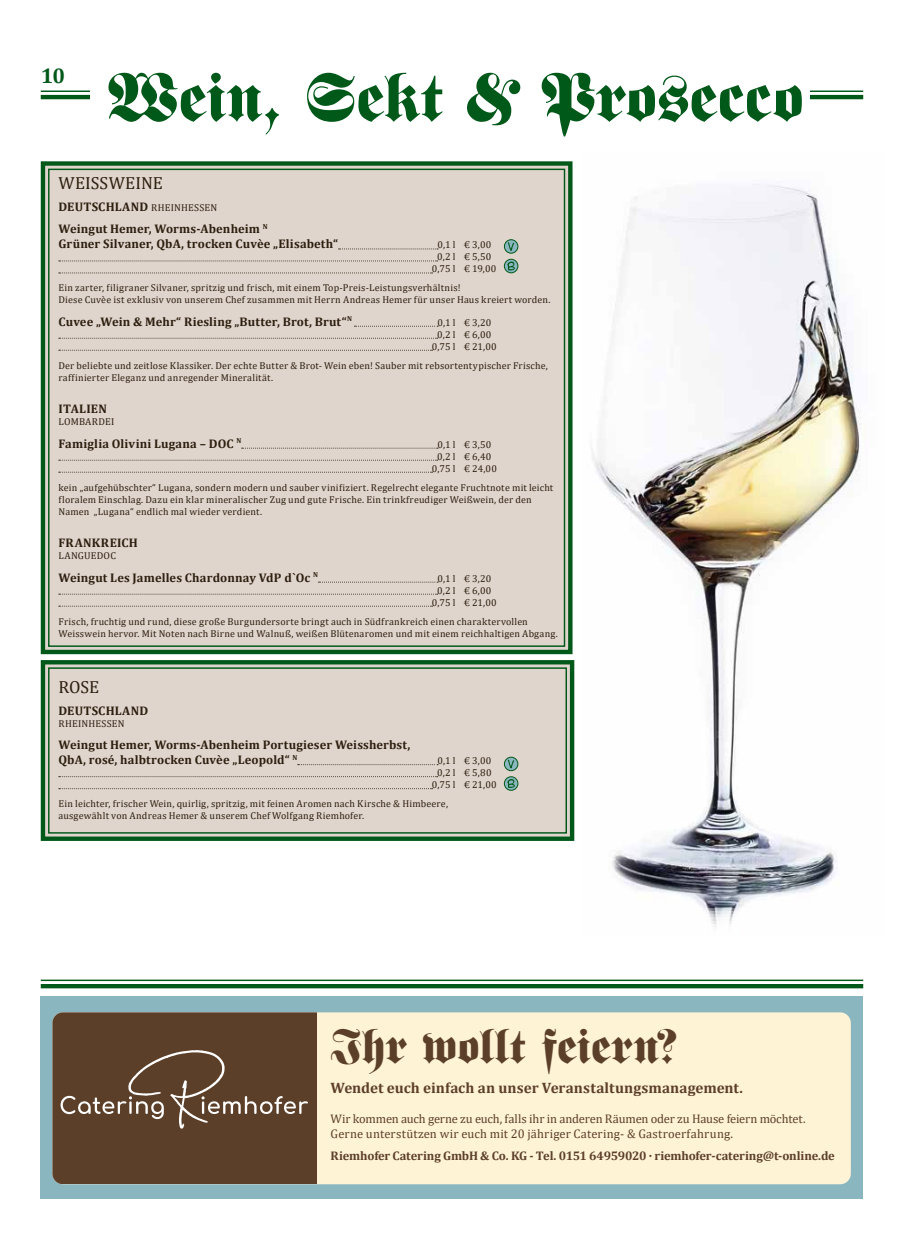
<style>
.page{position:relative;width:904px;height:1241px;background:#fff}
.page>*{position:absolute;margin:0;border:0;box-sizing:border-box;transform-origin:0 0}
.t1{font:67.12px "Fette Fraktur LT";letter-spacing:-.005em;color:#005819}
.t2{font:47.5px "Fette Fraktur LT";color:#5c3f29}
.t3{font:700 21.25px "Cambria";color:#005819}
.t4{font:17.5px "Cambria";color:#2d1f0f}
.t5{font:700 15.12px "Cambria";letter-spacing:.005em;color:#5c3f29}
.t6{font:700 12.5px/22.1px "Cambria";letter-spacing:.015em;color:#2d1f0f}
.t7{font:12.5px/15px "Cambria";color:#5c3f29}
.t8{font:700 12.5px "Cambria";letter-spacing:-.02em;color:#5c3f29}
.t9{font:10px/12px "Cambria";letter-spacing:.02em;color:#2d1f0f;text-align:center}
.s1{font-weight:400;font-size:10px}
</style>
<div class="page">
<hr style="left:41px;top:95px;width:822px;height:4px;background:#005819">
<hr style="left:41px;top:90px;width:822px;height:2px;background:#005819">
<img style="left:591px;top:184px;width:270px;height:743px">
<div style="left:41px;top:995px;width:822px;height:203px;background:#89b6bf"></div>
<div style="left:52px;top:1012px;width:798px;height:171px;background:#fff3d6;border-radius:11px"></div>
<div style="left:52px;top:1012px;width:264px;height:171px;background:#5c3f29"></div>
<div style="left:40px;top:161px;width:533px;height:494px;background:#e0d5cd"></div>
<svg style="left:40px;top:660px;width:535px;height:181px;background:#d0ccc0"></svg>
<div style="left:48px;top:667px;width:519px;height:166px;border:1px solid #005819"></div>
<svg style="left:338px;top:248px;width:100px;height:1px"></svg>
<svg style="left:59px;top:260px;width:379px;height:1px"></svg>
<svg style="left:59px;top:272px;width:373px;height:1px"></svg>
<svg style="left:354px;top:326px;width:84px;height:1px"></svg>
<svg style="left:59px;top:338px;width:379px;height:1px"></svg>
<svg style="left:59px;top:350px;width:373px;height:1px"></svg>
<svg style="left:242px;top:448px;width:196px;height:1px"></svg>
<svg style="left:59px;top:460px;width:379px;height:1px"></svg>
<svg style="left:59px;top:472px;width:373px;height:1px"></svg>
<svg style="left:318px;top:581px;width:120px;height:1px"></svg>
<svg style="left:59px;top:593px;width:379px;height:1px"></svg>
<svg style="left:59px;top:605px;width:373px;height:1px"></svg>
<svg style="left:298px;top:764px;width:140px;height:1px"></svg>
<svg style="left:59px;top:776px;width:379px;height:1px"></svg>
<svg style="left:59px;top:788px;width:373px;height:1px"></svg>
<div style="left:90px;top:60px;width:720px;height:75px;background:#fff"></div>
<div style="left:41px;top:983px;width:822px;height:5px;background:#005819"></div>
<hr style="left:41px;top:979px;width:822px;height:1px;background:#005819">
<svg style="left:504px;top:240px;width:14px;height:13px"></svg>
<div style="left:504px;top:239px;width:14px;height:14px;border:1px solid #005819;border-radius:50%"></div>
<svg style="left:508px;top:242px;width:6px;height:9px"></svg>
<svg style="left:504px;top:259px;width:14px;height:14px"></svg>
<div style="left:504px;top:259px;width:14px;height:14px;border:1px solid #005819;border-radius:50%"></div>
<svg style="left:507px;top:261px;width:8px;height:9px"></svg>
<svg style="left:504px;top:757px;width:14px;height:13px"></svg>
<div style="left:504px;top:756px;width:14px;height:15px;border:1px solid #005819;border-radius:50%"></div>
<svg style="left:508px;top:759px;width:6px;height:9px"></svg>
<svg style="left:504px;top:776px;width:14px;height:14px"></svg>
<div style="left:504px;top:776px;width:14px;height:14px;border:1px solid #005819;border-radius:50%"></div>
<svg style="left:507px;top:779px;width:8px;height:8px"></svg>
<svg style="left:61px;top:1050px;width:247px;height:78px"></svg>
<h3 class="t3" style="left:41px;top:61px;width:26px">10</h3>
<h1 class="t1" style="left:107px;top:59px;width:697px">Wein, Sekt &amp; Prosecco</h1>
<h3 class="t4" style="left:58px;top:173px;width:106px">WEISSWEINE</h3>
<p class="t6" style="left:58px;top:195px;width:211px">DEUTSCHLAND <span class="s1">RHEINHESSEN<br></span>Weingut Hemer, Worms-Abenheim <sup>N</sup></p>
<p class="t6" style="left:58px;top:232px;width:281px">Grüner Silvaner, QbA, trocken Cuvèe „Elisabeth“</p>
<p class="t9" style="left:432px;top:239px;width:66px">0,1 l € 3,00<br>0,2 l € 5,50<br>0,75 l € 19,00</p>
<p class="t9" style="left:58px;top:282px;width:493px;text-align:left">Ein zarter, filigraner Silvaner, spritzig und frisch, mit einem Top-Preis-Leistungsverhältnis!<br>Diese Cuvèe ist exklusiv von unserem Chef zusammen mit Herrn Andreas Hemer für unser Haus kreiert worden.</p>
<p class="t6" style="left:58px;top:310px;width:295px">Cuvee „Wein &amp; Mehr“ Riesling „Butter, Brot, Brut“<sup>N</sup></p>
<p class="t9" style="left:432px;top:316px;width:66px">0,1 l € 3,20<br>0,2 l € 6,00<br>0,75 l € 21,00</p>
<p class="t9" style="left:58px;top:359px;width:491px;text-align:left">Der beliebte und zeitlose Klassiker. Der echte Butter &amp; Brot- Wein eben! Sauber mit rebsortentypischer Frische, raffinierter Eleganz und anregender Mineralität.</p>
<p class="t6" style="left:58px;top:397px;width:50px">ITALIEN</p>
<p class="t9" style="left:58px;top:416px;width:57px">LOMBARDEI</p>
<p class="t6" style="left:58px;top:432px;width:184px">Famiglia Olivini Lugana – DOC <sup>N</sup></p>
<p class="t9" style="left:432px;top:438px;width:66px">0,1 l € 3,50<br>0,2 l € 6,40<br>0,75 l € 24,00</p>
<p class="t9" style="left:58px;top:481px;width:496px;text-align:left">kein „aufgehübschter“ Lugana, sondern modern und sauber vinifiziert. Regelrecht elegante Fruchtnote mit leicht floralem Einschlag. Dazu ein klar mineralischer Zug und gute Frische. Ein trinkfreudiger Weißwein, der den<br>Namen „Lugana“ endlich mal wieder verdient.</p>
<p class="t6" style="left:58px;top:531px;width:81px">FRANKREICH</p>
<p class="t9" style="left:58px;top:550px;width:59px">LANGUEDOC</p>
<p class="t6" style="left:58px;top:565px;width:261px">Weingut Les Jamelles Chardonnay VdP d`Oc <sup>N</sup></p>
<p class="t9" style="left:432px;top:572px;width:66px">0,1 l € 3,20<br>0,2 l € 6,00<br>0,75 l € 21,00</p>
<p class="t9" style="left:58px;top:615px;width:501px;text-align:left">Frisch, fruchtig und rund, diese große Burgundersorte bringt auch in Südfrankreich einen charaktervollen<br>Weisswein hervor. Mit Noten nach Birne und Walnuß, weißen Blütenaromen und mit einem reichhaltigen Abgang.</p>
<h3 class="t4" style="left:58px;top:676px;width:42px">ROSE</h3>
<p class="t6" style="left:58px;top:699px;width:91px">DEUTSCHLAND</p>
<p class="t9" style="left:58px;top:717px;width:68px">RHEINHESSEN</p>
<p class="t6" style="left:58px;top:736px;width:353px;line-height:15px">Weingut Hemer, Worms-Abenheim Portugieser Weissherbst,<br>QbA, rosé, halbtrocken Cuvèe „Leopold“ <sup>N</sup></p>
<p class="t9" style="left:432px;top:754px;width:66px">0,1 l € 3,00<br>0,2 l € 5,80<br>0,75 l € 21,00</p>
<p class="t9" style="left:58px;top:797px;width:391px;text-align:left">Ein leichter, frischer Wein, quirlig, spritzig, mit feinen Aromen nach Kirsche &amp; Himbeere, ausgewählt von Andreas Hemer &amp; unserem Chef Wolfgang Riemhofer.</p>
<h2 class="t2" style="left:330px;top:1019px;width:349px">Ihr wollt feiern?</h2>
<h3 class="t5" style="left:330px;top:1076px;width:414px">Wendet euch einfach an unser Veranstaltungsmanagement.</h3>
<p class="t7" style="left:330px;top:1110px;width:476px">Wir kommen auch gerne zu euch, falls ihr in anderen Räumen oder zu Hause feiern möchtet.<br>Gerne unterstützen wir euch mit 20 jähriger Catering- &amp; Gastroerfahrung.</p>
<p class="t8" style="left:330px;top:1146px;width:506px">Riemhofer Catering GmbH &amp; Co. KG - Tel. 0151 64959020 · riemhofer-catering@t-online.de</p>
</div>
